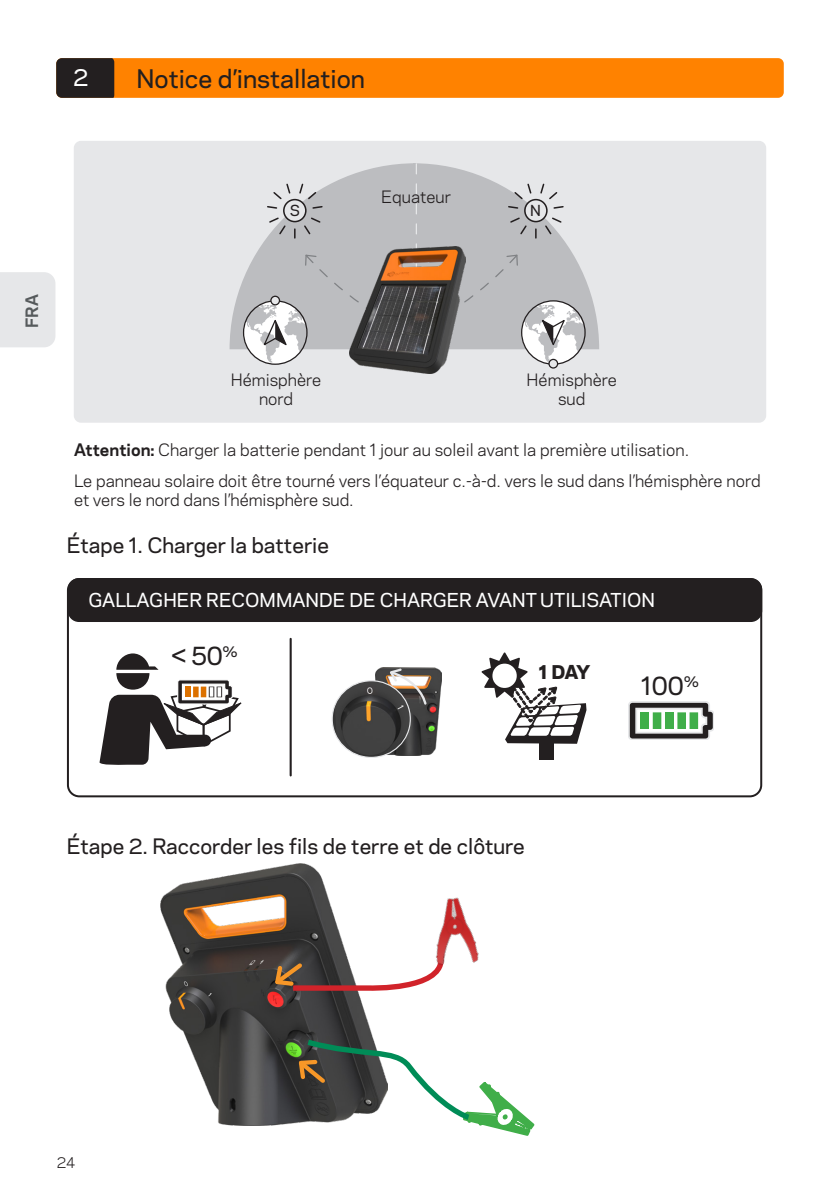
<style>
.page{position:relative;width:840px;height:1191px;background:#fff}
.page>*{position:absolute;margin:0;border:0;box-sizing:border-box;transform-origin:0 0}
.Head_1{font:500 24px "Galaxie Polaris";color:#231f20}
.Head_3{font:500 23.8px "Galaxie Polaris";color:#231f20}
.t1{font:500 22px "Galaxie Polaris";color:#fff}
.Head_2{font:500 20px "Galaxie Polaris";color:#231f20}
.Head_3-2{font:500 18px "Galaxie Polaris";color:#fff}
.t2{font:800 17.8px "Galaxie Polaris";color:#231f20}
.Body_text{font:16px/19.2px "Galaxie Polaris";color:#231f20;text-align:center}
.t3{font:700 16px "Galaxie Polaris";color:#565a5c}
.Head_3-3{font:500 14.2px "Galaxie Polaris";color:#231f20}
.t4{font:14px "Galaxie Polaris";color:#231f20}
.s1{font-weight:700}
</style>
<div class="page">
<div style="left:67px;top:578px;width:694px;height:219px;border:2px solid #231f20;border-radius:11px"></div>
<div style="left:68px;top:578px;width:693px;height:44px;background:#231f20;border-radius:11px"></div>
<div style="left:56px;top:58px;width:727px;height:40px;background:#ff8200;border-radius:6px"></div>
<div style="left:56px;top:58px;width:58px;height:40px;background:#231f20"></div>
<svg style="left:481px;top:652px;width:105px;height:91px"></svg>
<div style="left:538px;top:740px;width:15px;height:20px;background:#231f20"></div>
<hr style="left:289px;top:639px;width:2px;height:136px;background:#231f20">
<svg style="left:628px;top:702px;width:85px;height:37px"></svg>
<div style="left:640px;top:712px;width:8px;height:17px;background:#40ae49"></div>
<div style="left:652px;top:712px;width:9px;height:17px;background:#40ae49"></div>
<div style="left:665px;top:712px;width:8px;height:17px;background:#40ae49"></div>
<div style="left:677px;top:712px;width:8px;height:17px;background:#40ae49"></div>
<div style="left:689px;top:712px;width:8px;height:17px;background:#40ae49"></div>
<img style="left:376px;top:667px;width:65px;height:88px">
<img style="left:333px;top:681px;width:77px;height:76px">
<div style="left:331px;top:680px;width:79px;height:78px;border:1px solid #e6e7e9;border-radius:50%"></div>
<svg style="left:387px;top:667px;width:40px;height:39px"></svg>
<svg style="left:99px;top:653px;width:143px;height:112px"></svg>
<div style="left:199px;top:734px;width:12px;height:12px;background:#231f20;border-radius:50%"></div>
<div style="left:201px;top:686px;width:5px;height:11px;background:#dc7100"></div>
<div style="left:74px;top:141px;width:691px;height:282px;background:#e6e7e9;border-radius:7px"></div>
<div style="left:548px;top:359px;width:10px;height:9px;border:1px solid #231f20;border-radius:50%"></div>
<svg style="left:229px;top:163px;width:370px;height:201px"></svg>
<img style="left:349px;top:246px;width:116px;height:128px">
<img style="left:160px;top:864px;width:212px;height:261px">
<img style="left:436px;top:897px;width:43px;height:66px">
<svg style="left:295px;top:1035px;width:239px;height:100px"></svg>
<svg style="left:271px;top:953px;width:175px;height:40px"></svg>
<div style="left:0;top:272px;width:55px;height:75px;background:#e6e7e9"></div>
<p class="t1" style="left:73px;top:61px;width:17px">2</p>
<p class="Head_1" style="left:136px;top:61px;width:230px">Notice d’installation</p>
<p class="Body_text" style="left:381px;top:187px;width:71px">Equateur</p>
<p class="Head_3-3" style="left:289px;top:200px;width:12px">S</p>
<p class="Head_3-3" style="left:530px;top:200px;width:12px">N</p>
<p class="t3" style="left:20px;top:328px;width:35px;rotate:-90deg">FRA</p>
<p class="Body_text" style="left:231px;top:369px;width:92px">Hémisphère nord</p>
<p class="Body_text" style="left:526px;top:369px;width:92px">Hémisphère sud</p>
<p class="Body_text" style="left:74px;top:440px;width:616px"><span class="s1">Attention:</span> Charger la batterie pendant 1 jour au soleil avant la première utilisation.</p>
<p class="Body_text" style="left:74px;top:470px;width:687px;text-align:left">Le panneau solaire doit être tourné vers l’équateur c.-à-d. vers le sud dans l’hémisphère nord et vers le nord dans l’hémisphère sud.</p>
<p class="Head_2" style="left:67px;top:530px;width:263px">Étape 1. Charger la batterie</p>
<p class="Head_3-2" style="left:88px;top:587px;width:567px">GALLAGHER RECOMMANDE DE CHARGER AVANT UTILISATION</p>
<p class="Head_3" style="left:170px;top:637px;width:69px">&lt; 50<sup>%</sup></p>
<p class="t2" style="left:538px;top:657px;width:53px">1 DAY</p>
<p class="Head_3" style="left:640px;top:667px;width:59px">100<sup>%</sup></p>
<p class="Head_2" style="left:67px;top:831px;width:459px">Étape 2. Raccorder les fils de terre et de clôture</p>
<p class="t4" style="left:57px;top:1152px;width:20px">24</p>
</div>
